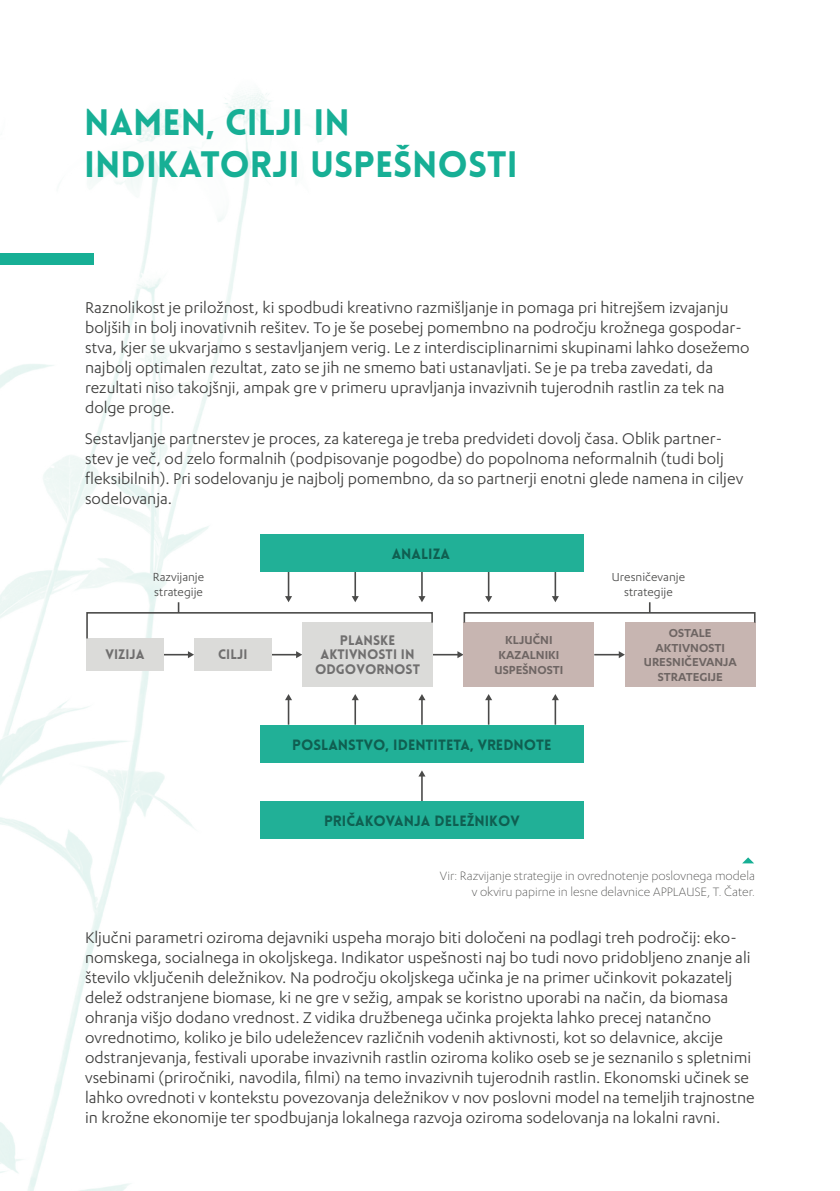
<style>
.page{position:relative;width:840px;height:1191px;background:#fff}
.page>*{position:absolute;margin:0;border:0;box-sizing:border-box;transform-origin:0 0}
.t1{font:900 36px/42px "Lovelo";color:#17af95}
.t2{font:18px/20px "Karbon";color:#3c3c3b}
.t3{font:900 14.6px "Lovelo";color:#0f5f51}
.t4{font:300 14px/16.8px "Karbon";color:#3c3c3b;text-align:right}
.t5{font:600 13.4px/14.6px "Karbon";color:#6e6563;text-align:center}
.t6{font:13.4px/15.2px "Karbon";color:#4a4a49}
.t7{font:900 13.4px/14.6px "Lovelo";color:#706f6f;text-align:center}
</style>
<div class="page">
<img style="left:0;top:93px;width:525px;height:1098px">
<div style="left:0;top:253px;width:93px;height:11px;background:#17af95"></div>
<hr style="left:287px;top:698px;width:2px;height:26px;background:#4a4a49">
<svg style="left:285px;top:694px;width:7px;height:6px"></svg>
<hr style="left:354px;top:698px;width:2px;height:26px;background:#4a4a49">
<svg style="left:351px;top:694px;width:7px;height:6px"></svg>
<svg style="left:418px;top:694px;width:7px;height:30px"></svg>
<hr style="left:487px;top:698px;width:2px;height:26px;background:#4a4a49">
<svg style="left:485px;top:694px;width:7px;height:6px"></svg>
<hr style="left:554px;top:698px;width:2px;height:26px;background:#4a4a49">
<svg style="left:552px;top:694px;width:6px;height:6px"></svg>
<svg style="left:594px;top:651px;width:30px;height:7px"></svg>
<svg style="left:432px;top:651px;width:31px;height:7px"></svg>
<svg style="left:271px;top:651px;width:31px;height:7px"></svg>
<svg style="left:164px;top:651px;width:30px;height:7px"></svg>
<div style="left:86px;top:638px;width:78px;height:33px;background:#dbdbd9"></div>
<div style="left:194px;top:638px;width:77px;height:33px;background:#dbdbd9"></div>
<div style="left:302px;top:622px;width:130px;height:65px;background:#dbdbd9"></div>
<div style="left:463px;top:622px;width:131px;height:65px;background:#c7b5b1"></div>
<div style="left:624px;top:622px;width:131px;height:65px;background:#c7b5b1"></div>
<div style="left:260px;top:725px;width:323px;height:37px;background:#21b097"></div>
<hr style="left:554px;top:571px;width:2px;height:27px;background:#4a4a49">
<svg style="left:552px;top:596px;width:6px;height:6px"></svg>
<hr style="left:487px;top:571px;width:2px;height:27px;background:#4a4a49">
<svg style="left:485px;top:596px;width:7px;height:6px"></svg>
<div style="left:260px;top:534px;width:323px;height:37px;background:#21b097"></div>
<svg style="left:418px;top:770px;width:7px;height:31px"></svg>
<div style="left:260px;top:801px;width:323px;height:38px;background:#21b097"></div>
<div style="left:463px;top:612px;width:292px;height:11px;border:2px solid #4a4a49"></div>
<svg style="left:85px;top:571px;width:348px;height:69px"></svg>
<svg style="left:648px;top:602px;width:2px;height:11px"></svg>
<svg style="left:742px;top:857px;width:11px;height:6px"></svg>
<h1 class="t1" style="left:84px;top:102px;width:435px">NAMEN, CILJI IN<br>INDIKATORJI USPEŠNOSTI</h1>
<p class="t2" style="left:85px;top:297px;width:665px">Raznolikost je priložnost, ki spodbudi kreativno razmišljanje in pomaga pri hitrejšem izvajanju boljših in bolj inovativnih rešitev. To je še posebej pomembno na področju krožnega gospodar&shy;stva, kjer se ukvarjamo s sestavljanjem verig. Le z interdisciplinarnimi skupinami lahko dosežemo najbolj optimalen rezultat, zato se jih ne smemo bati ustanavljati. Se je pa treba zavedati, da rezultati niso takojšnji, ampak gre v primeru upravljanja invazivnih tujerodnih rastlin za tek na dolge proge.</p>
<p class="t2" style="left:85px;top:428px;width:659px">Sestavljanje partnerstev je proces, za katerega je treba predvideti dovolj časa. Oblik partner&shy;stev je več, od zelo formalnih (podpisovanje pogodbe) do popolnoma neformalnih (tudi bolj fleksibilnih). Pri sodelovanju je najbolj pomembno, da so partnerji enotni glede namena in ciljev sodelovanja.</p>
<p class="t3" style="left:391px;top:544px;width:60px">ANALIZA</p>
<p class="t6" style="left:153px;top:569px;width:53px">Razvijanje strategije</p>
<p class="t6" style="left:611px;top:569px;width:75px;text-align:center">Uresničevanje strategije</p>
<p class="t7" style="left:105px;top:647px;width:41px">VIZIJA</p>
<p class="t7" style="left:218px;top:647px;width:31px">CILJI</p>
<p class="t7" style="left:315px;top:633px;width:107px">PLANSKE<br>AKTIVNOSTI IN<br>ODGOVORNOST</p>
<p class="t5" style="left:494px;top:632px;width:70px">KLJUČNI<br>KAZALNIKI<br>USPEŠNOSTI</p>
<p class="t5" style="left:643px;top:625px;width:94px">OSTALE<br>AKTIVNOSTI<br>URESNIČEVANJA<br>STRATEGIJE</p>
<p class="t3" style="left:292px;top:735px;width:261px">POSLANSTVO, IDENTITETA, VREDNOTE</p>
<p class="t3" style="left:324px;top:812px;width:197px">PRIČAKOVANJA DELEŽNIKOV</p>
<p class="t4" style="left:439px;top:866px;width:316px">Vir: Razvijanje strategije in ovrednotenje poslovnega modela v okviru papirne in lesne delavnice APPLAUSE, T. Čater.</p>
<p class="t2" style="left:85px;top:927px;width:670px">Ključni parametri oziroma dejavniki uspeha morajo biti določeni na podlagi treh področij: eko&shy;nomskega, socialnega in okoljskega. Indikator uspešnosti naj bo tudi novo pridobljeno znanje ali število vključenih deležnikov. Na področju okoljskega učinka je na primer učinkovit pokazatelj delež odstranjene biomase, ki ne gre v sežig, ampak se koristno uporabi na način, da biomasa ohranja višjo dodano vrednost. Z vidika družbenega učinka projekta lahko precej natančno ovrednotimo, koliko je bilo udeležencev različnih vodenih aktivnosti, kot so delavnice, akcije odstranjevanja, festivali uporabe invazivnih rastlin oziroma koliko oseb se je seznanilo s spletnimi vsebinami (priročniki, navodila, filmi) na temo invazivnih tujerodnih rastlin. Ekonomski učinek se lahko ovrednoti v kontekstu povezovanja deležnikov v nov poslovni model na temeljih trajnostne in krožne ekonomije ter spodbujanja lokalnega razvoja oziroma sodelovanja na lokalni ravni.</p>
</div>
